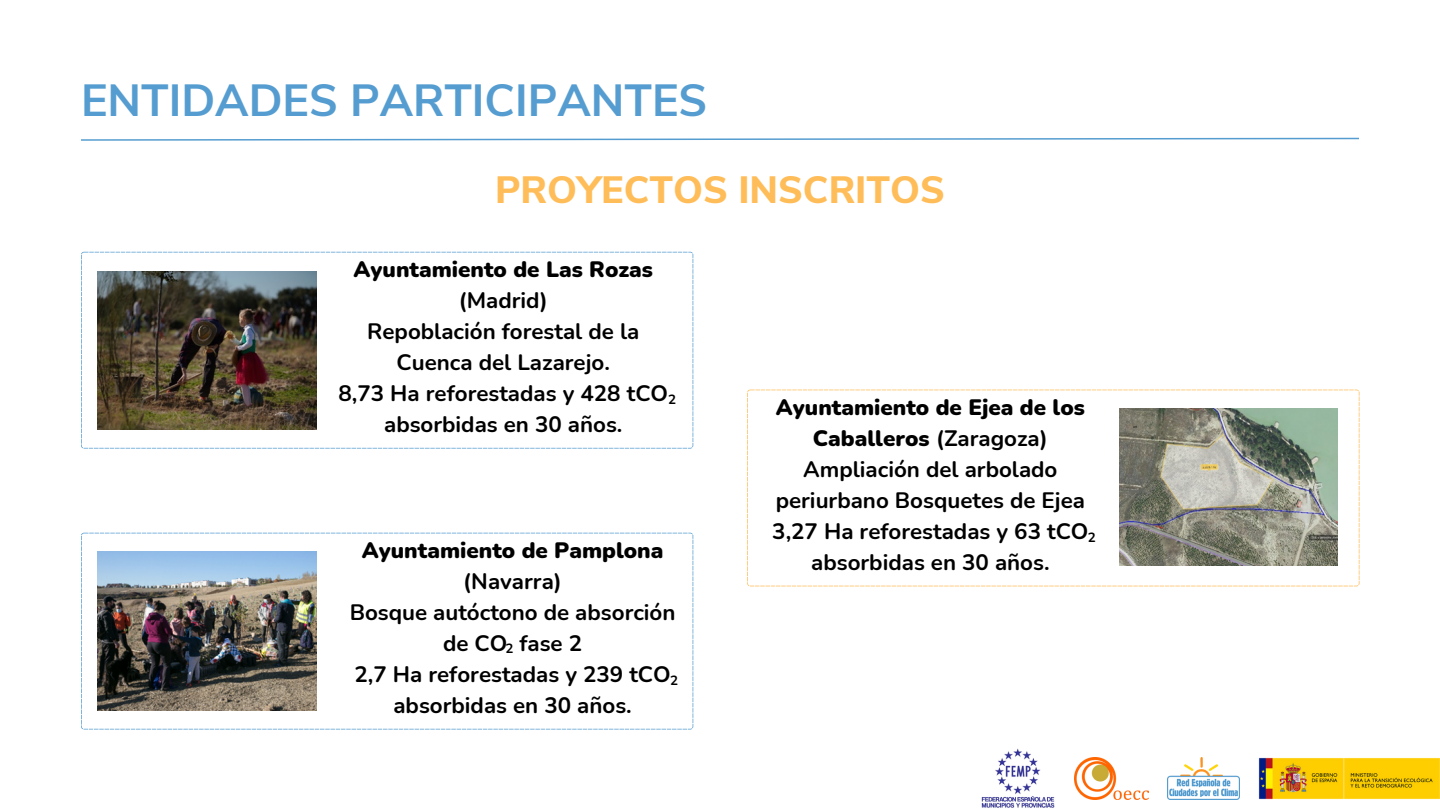
<style>
.page{position:relative;width:1440px;height:810px;background:#fff}
.page>*{position:absolute;margin:0;border:0;box-sizing:border-box;transform-origin:0 0}
.t1{font:700 45px "Nunito Sans";color:#559dd0}
.t2{font:800 38px "Nunito Sans";color:#ffbd59}
.t3{font:700 22.3px/31px "Nunito";color:#000;text-align:center}
.t4{font:900 22.3px/31px "Nunito";color:#000;text-align:center}
.t5{font:700 13.4px "Nunito";color:#000}
.s1{font-weight:700}
</style>
<div class="page">
<img style="left:1258px;top:758px;width:182px;height:42px">
<img style="left:1167px;top:758px;width:72px;height:42px">
<img style="left:1074px;top:757px;width:74px;height:42px">
<img style="left:981px;top:748px;width:74px;height:60px">
<svg style="left:81px;top:137px;width:1278px;height:4px"></svg>
<svg style="left:81px;top:252px;width:612px;height:197px"></svg>
<img style="left:97px;top:271px;width:219px;height:159px">
<svg style="left:747px;top:390px;width:613px;height:196px"></svg>
<img style="left:1119px;top:409px;width:219px;height:157px">
<svg style="left:81px;top:533px;width:612px;height:197px"></svg>
<img style="left:97px;top:552px;width:219px;height:158px">
<p class="t1" style="left:81px;top:71px;width:628px">ENTIDADES PARTICIPANTES</p>
<p class="t2" style="left:495px;top:164px;width:451px">PROYECTOS INSCRITOS</p>
<p class="t4" style="left:354px;top:254px;width:301px">Ayuntamiento de Las Rozas <span class="s1">(Madrid)</span></p>
<p class="t3" style="left:367px;top:316px;width:274px">Repoblación forestal de la<br>Cuenca del Lazarejo.</p>
<p class="t3" style="left:339px;top:378px;width:331px">8,73 Ha reforestadas y 428 tCO absorbidas en 30 años.</p>
<p class="t5" style="left:668px;top:390px;width:10px">2</p>
<p class="t4" style="left:776px;top:392px;width:310px">Ayuntamiento de Ejea de los<br>Caballeros <span class="s1">(Zaragoza)</span></p>
<p class="t3" style="left:776px;top:454px;width:311px">Ampliación del arbolado periurbano Bosquetes de Ejea</p>
<p class="t3" style="left:772px;top:516px;width:318px">3,27 Ha reforestadas y 63 tCO absorbidas en 30 años.</p>
<p class="t5" style="left:1088px;top:529px;width:10px">2</p>
<p class="t4" style="left:362px;top:535px;width:303px">Ayuntamiento de Pamplona <span class="s1">(Navarra)</span></p>
<p class="t3" style="left:350px;top:597px;width:327px">Bosque autóctono de absorción de CO fase 2</p>
<p class="t3" style="left:355px;top:659px;width:318px">2,7 Ha reforestadas y 239 tCO absorbidas en 30 años.</p>
<p class="t5" style="left:505px;top:639px;width:10px">2</p>
<p class="t5" style="left:670px;top:671px;width:10px">2</p>
</div>
